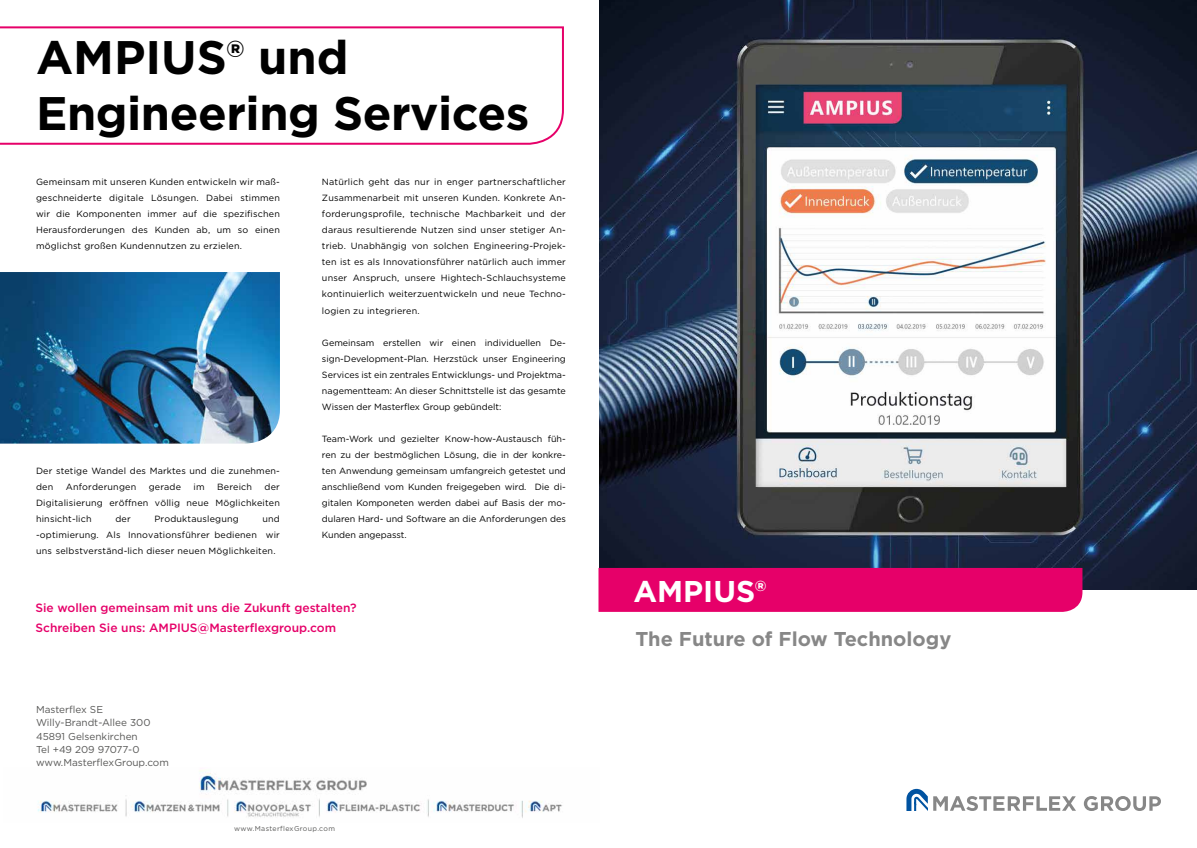
<style>
.page{position:relative;width:1197px;height:848px;background:#fff}
.page>*{position:absolute;margin:0;border:0;box-sizing:border-box;transform-origin:0 0}
.t1{font:700 47px/56.4px "Gotham";letter-spacing:-.01em;color:#000}
.t2{font:700 30px "Gotham";color:#fff}
.t3{font:700 20px "Gotham";color:#878787}
.t4{font:500 12px/20px "Gotham";color:#e60069}
.t5{font:10px/13px "Gotham";color:#575756}
.t6{font:9px/16px "Gotham";letter-spacing:.02em;color:#000;text-align:justify}
.t7{font:7px "Gotham";letter-spacing:.05em;color:#575756}
</style>
<div class="page">
<img style="left:599px;top:0;width:597px;height:590px">
<div style="left:598px;top:568px;width:484px;height:44px;background:#e60069"></div>
<img style="left:37px;top:770px;width:525px;height:48px">
<svg style="left:0;top:26px;width:564px;height:119px"></svg>
<img style="left:0;top:272px;width:280px;height:171px">
<svg style="left:906px;top:788px;width:21px;height:22px"></svg>
<svg style="left:933px;top:796px;width:227px;height:15px"></svg>
<h1 class="t1" style="left:36px;top:28px;width:495px">AMPIUS® und<br>Engineering Services</h1>
<p class="t6" style="left:36px;top:174px;width:245px">Gemeinsam mit unseren Kunden entwickeln wir maß&shy;geschneiderte digitale Lösungen. Dabei stimmen wir die Komponenten immer auf die spezifischen Herausforderungen des Kunden ab, um so einen möglichst großen Kundennutzen zu erzielen.</p>
<p class="t6" style="left:36px;top:462px;width:245px">Der stetige Wandel des Marktes und die zunehmen&shy;den</p>
<p class="t6" style="left:66px;top:478px;width:72px">Anforderungen</p>
<p class="t6" style="left:149px;top:478px;width:34px">gerade</p>
<p class="t6" style="left:193px;top:478px;width:13px">im</p>
<p class="t6" style="left:217px;top:478px;width:36px">Bereich</p>
<p class="t6" style="left:36px;top:478px;width:245px;text-indent:228px">der Digitalisierung eröffnen völlig neue Möglichkeiten hinsicht-lich</p>
<p class="t6" style="left:36px;top:510px;width:245px;text-indent:226px">und -optimierung. Als Innovationsführer bedienen wir uns selbstverständ-lich dieser neuen Möglichkeiten.</p>
<p class="t6" style="left:115px;top:510px;width:17px">der</p>
<p class="t6" style="left:154px;top:510px;width:86px">Produktauslegung</p>
<p class="t6" style="left:322px;top:174px;width:245px">Natürlich geht das nur in enger partnerschaftlicher Zusammenarbeit mit unseren Kunden. Konkrete An&shy;forderungsprofile, technische Machbarkeit und der daraus resultierende Nutzen sind unser stetiger An&shy;trieb. Unabhängig von solchen Engineering-Projek&shy;ten ist es als Innovationsführer natürlich auch immer unser Anspruch, unsere Hightech-Schlauchsysteme kontinuierlich weiterzuentwickeln und neue Techno&shy;logien zu integrieren.</p>
<p class="t6" style="left:322px;top:334px;width:245px">Gemeinsam erstellen wir einen individuellen De&shy;sign-Development-Plan. Herzstück unser Engineering Services ist ein zentrales Entwicklungs- und Projektma&shy;nagementteam: An dieser Schnittstelle ist das gesamte Wissen der Masterflex Group gebündelt:</p>
<p class="t6" style="left:322px;top:430px;width:245px">Team-Work und gezielter Know-how-Austausch füh&shy;ren zu der bestmöglichen Lösung, die in der konkre&shy;ten Anwendung gemeinsam umfangreich getestet und anschließend vom Kunden freigegeben wird. Die di&shy;gitalen Komponeten werden dabei auf Basis der mo&shy;dularen Hard- und Software an die Anforderungen des Kunden angepasst.</p>
<h3 class="t4" style="left:36px;top:597px;width:322px">Sie wollen gemeinsam mit uns die Zukunft gestalten?<br>Schreiben Sie uns: AMPIUS@Masterflexgroup.com</h3>
<p class="t5" style="left:36px;top:703px;width:134px">Masterflex SE<br>Willy-Brandt-Allee 300<br>45891 Gelsenkirchen<br>Tel +49 209 97077-0 www.MasterflexGroup.com</p>
<p class="t7" style="left:234px;top:823px;width:102px">www.MasterflexGroup.com</p>
<h2 class="t2" style="left:633px;top:571px;width:134px">AMPIUS®</h2>
<h3 class="t3" style="left:635px;top:625px;width:317px">The Future of Flow Technology</h3>
</div>
